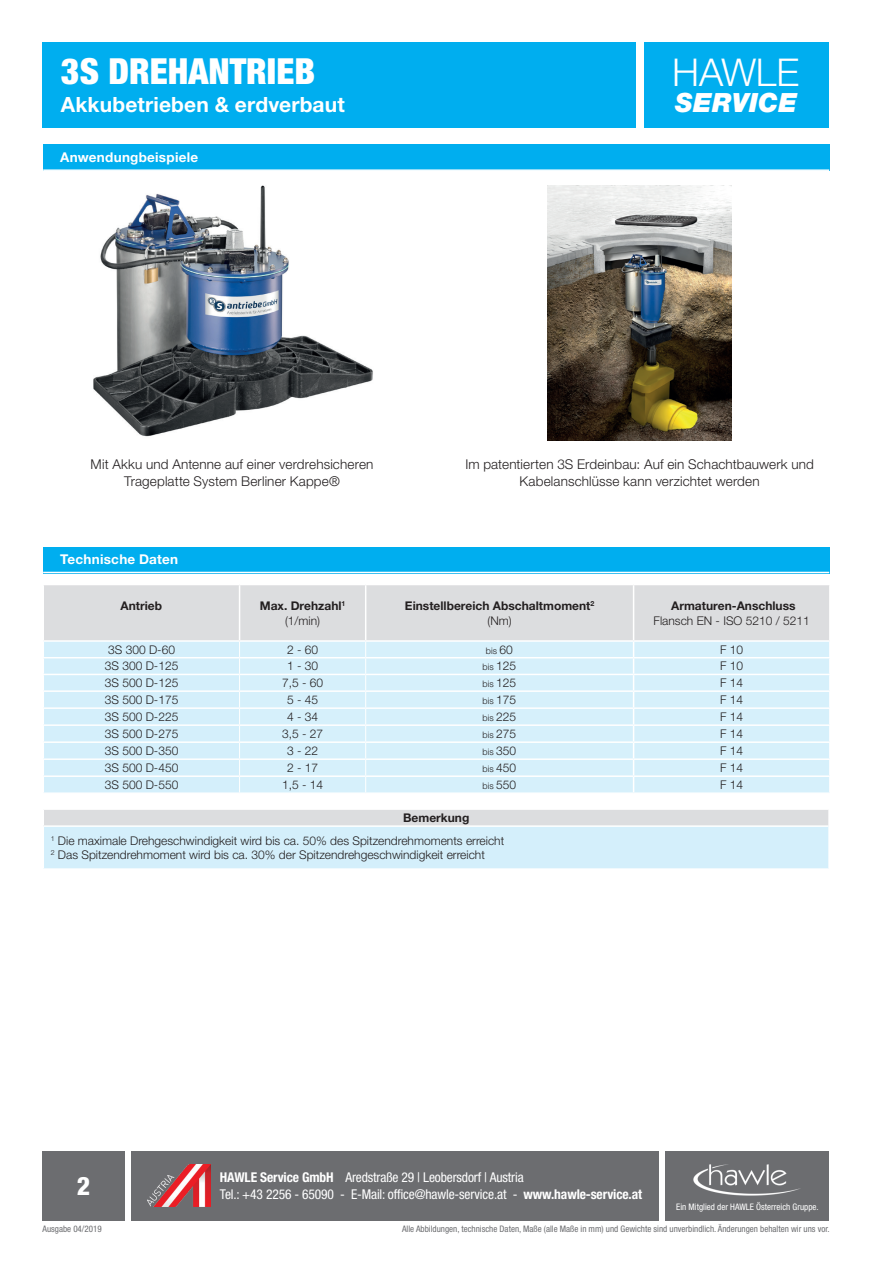
<style>
.page{position:relative;width:893px;height:1263px;background:#fff}
.page>*{position:absolute;margin:0;border:0;box-sizing:border-box;transform-origin:0 0}
.t1{font:300 38.4px "Helvetica Neue LT Pro";letter-spacing:-.005em;color:#fff}
.t2{font:900 condensed 36px "Helvetica Neue LT Pro";color:#fff}
.t3{font:italic 900 26.55px "Helvetica Neue LT Pro";letter-spacing:.005em;color:#fff}
.t4{font:800 condensed 25.5px "Helvetica Neue LT Pro";color:#fff}
.t5{font:700 21px "Helvetica Neue LT Pro";letter-spacing:.005em;color:#fff}
.t6{font:300 13.5px/16.5px "Helvetica Neue LT Pro";letter-spacing:.01em;color:#231f20;text-align:center}
.t7{font:condensed 13.5px/16.2px "Helvetica Neue LT Pro";letter-spacing:-.01em;color:#fff}
.t8{font:700 13.5px "Helvetica Neue LT Pro";letter-spacing:.02em;color:#fff}
.t9{font:300 12px/22.8px "Helvetica Neue LT Pro";color:#231f20}
.t10{font:700 12px/15px "Helvetica Neue LT Pro";color:#231f20;text-align:center}
.t11{font:condensed 9px "Helvetica Neue LT Pro";color:#6c6d70}
.t12{font:300 9px "Helvetica Neue LT Pro";color:#231f20}
.t13{font:condensed 9px "Helvetica Neue LT Pro";color:#fff}
.s1{font-weight:300}
.s2{font-size:12px}
.s3{font-weight:700}
</style>
<div class="page">
<div style="left:43px;top:43px;width:593px;height:85px;background:#00aeef"></div>
<div style="left:131px;top:1151px;width:528px;height:69px;background:#6c6d70"></div>
<img style="left:147px;top:1164px;width:64px;height:42px">
<div style="left:644px;top:43px;width:185px;height:85px;background:#00aeef"></div>
<div style="left:665px;top:1151px;width:164px;height:69px;background:#6c6d70"></div>
<img style="left:693px;top:1164px;width:107px;height:32px">
<div style="left:43px;top:1151px;width:82px;height:69px;background:#6c6d70"></div>
<svg style="left:44px;top:585px;width:786px;height:208px;background:#daebf3"></svg>
<div style="left:43px;top:809px;width:786px;height:17px;background:#dcdddf"></div>
<div style="left:43px;top:826px;width:786px;height:43px;background:#d4effb"></div>
<hr style="left:43px;top:808px;width:786px;height:2px;background:#fff">
<svg style="left:43px;top:810px;width:1px;height:15px"></svg>
<hr style="left:43px;top:825px;width:785px;height:2px;background:#fff">
<hr style="left:43px;top:827px;width:1px;height:41px;background:#fff">
<hr style="left:43px;top:868px;width:786px;height:2px;background:#fff">
<svg style="left:828px;top:810px;width:1px;height:16px"></svg>
<hr style="left:828px;top:826px;width:1px;height:42px;background:#fff">
<img style="left:548px;top:185px;width:184px;height:255px">
<div style="left:43px;top:145px;width:786px;height:26px;background:#00aeef"></div>
<hr style="left:43px;top:169px;width:786px;height:2px;background:#fff">
<div style="left:43px;top:547px;width:786px;height:26px;background:#00aeef"></div>
<hr style="left:43px;top:572px;width:786px;height:1px;background:#fff">
<img style="left:93px;top:185px;width:280px;height:252px">
<h2 class="t2" style="left:61px;top:49px;width:256px">3S DREHANTRIEB</h2>
<h3 class="t5" style="left:61px;top:91px;width:285px">Akkubetrieben &amp; erdverbaut</h3>
<p class="t8" style="left:60px;top:149px;width:140px">Anwendungbeispiele</p>
<h1 class="t1" style="left:672px;top:49px;width:128px">HAWLE</h1>
<h3 class="t3" style="left:675px;top:86px;width:123px">SERVICE</h3>
<p class="t6" style="left:91px;top:456px;width:284px">Mit Akku und Antenne auf einer verdrehsicheren<br>Trageplatte System Berliner Kappe®</p>
<p class="t6" style="left:465px;top:456px;width:350px">Im patentierten 3S Erdeinbau: Auf ein Schachtbauwerk und<br>Kabelanschlüsse kann verzichtet werden</p>
<p class="t8" style="left:60px;top:551px;width:120px">Technische Daten</p>
<p class="t10" style="left:121px;top:597px;width:43px">Antrieb</p>
<p class="t10" style="left:260px;top:597px;width:87px">Max. Drehzahl<sup>1 </sup><span class="s1">(1/min)</span></p>
<p class="t10" style="left:405px;top:597px;width:191px">Einstellbereich Abschaltmoment<sup>2 </sup><span class="s1">(Nm)</span></p>
<p class="t10" style="left:671px;top:597px;width:126px">Armaturen-Anschluss</p>
<p class="t9" style="left:654px;top:609px;width:158px">Flansch EN - ISO 5210 / 5211</p>
<p class="t9" style="left:108px;top:638px;width:68px">3S 300 D-60</p>
<p class="t9" style="left:287px;top:638px;width:33px">2 - 60</p>
<p class="t12" style="left:486px;top:645px;width:29px">bis <span class="s2">60</span></p>
<p class="t9" style="left:720px;top:638px;width:25px">F 10</p>
<p class="t9" style="left:105px;top:654px;width:75px">3S 300 D-125</p>
<p class="t9" style="left:287px;top:654px;width:33px">1 - 30</p>
<p class="t12" style="left:483px;top:662px;width:35px">bis <span class="s2">125</span></p>
<p class="t9" style="left:720px;top:654px;width:25px">F 10</p>
<p class="t9" style="left:105px;top:671px;width:75px">3S 500 D-125</p>
<p class="t9" style="left:282px;top:671px;width:43px">7,5 - 60</p>
<p class="t12" style="left:483px;top:678px;width:35px">bis <span class="s2">125</span></p>
<p class="t9" style="left:720px;top:671px;width:25px">F 14</p>
<p class="t9" style="left:105px;top:688px;width:75px">3S 500 D-175</p>
<p class="t9" style="left:287px;top:688px;width:33px">5 - 45</p>
<p class="t12" style="left:483px;top:695px;width:35px">bis <span class="s2">175</span></p>
<p class="t9" style="left:720px;top:688px;width:25px">F 14</p>
<p class="t9" style="left:105px;top:705px;width:75px">3S 500 D-225</p>
<p class="t9" style="left:287px;top:705px;width:33px">4 - 34</p>
<p class="t12" style="left:483px;top:712px;width:35px">bis <span class="s2">225</span></p>
<p class="t9" style="left:720px;top:705px;width:25px">F 14</p>
<p class="t9" style="left:105px;top:722px;width:75px">3S 500 D-275</p>
<p class="t9" style="left:282px;top:722px;width:43px">3,5 - 27</p>
<p class="t12" style="left:483px;top:729px;width:35px">bis <span class="s2">275</span></p>
<p class="t9" style="left:720px;top:722px;width:25px">F 14</p>
<p class="t9" style="left:105px;top:739px;width:75px">3S 500 D-350</p>
<p class="t9" style="left:287px;top:739px;width:33px">3 - 22</p>
<p class="t12" style="left:483px;top:746px;width:35px">bis <span class="s2">350</span></p>
<p class="t9" style="left:720px;top:739px;width:25px">F 14</p>
<p class="t9" style="left:105px;top:756px;width:75px">3S 500 D-450</p>
<p class="t9" style="left:287px;top:756px;width:33px">2 - 17</p>
<p class="t12" style="left:483px;top:763px;width:35px">bis <span class="s2">450</span></p>
<p class="t9" style="left:720px;top:756px;width:25px">F 14</p>
<p class="t9" style="left:105px;top:773px;width:75px">3S 500 D-550</p>
<p class="t9" style="left:282px;top:773px;width:43px">1,5 - 14</p>
<p class="t12" style="left:483px;top:780px;width:35px">bis <span class="s2">550</span></p>
<p class="t9" style="left:720px;top:773px;width:25px">F 14</p>
<p class="t9" style="left:51px;top:806px;width:455px;text-indent:352px"><span class="s3">Bemerkung<br></span><sup>1</sup> Die maximale Drehgeschwindigkeit wird bis ca. 50% des Spitzendrehmoments erreicht</p>
<p class="t9" style="left:51px;top:843px;width:436px"><sup>2</sup> Das Spitzendrehmoment wird bis ca. 30% der Spitzendrehgeschwindigkeit erreicht</p>
<h3 class="t4" style="left:77px;top:1170px;width:15px">2</h3>
<p class="t11" style="left:43px;top:1224px;width:61px">Ausgabe 04/2019</p>
<p class="t7" style="left:220px;top:1169px;width:424px"><span class="s3">HAWLE Service GmbH</span> Aredstraße 29 | Leobersdorf | Austria<br>Tel.: +43 2256 - 65090 - E-Mail: office@hawle-service.at - <span class="s3">www.hawle-service.at</span></p>
<p class="t13" style="left:676px;top:1201px;width:144px">Ein Mitglied der HAWLE Österreich Gruppe.</p>
<p class="t11" style="left:402px;top:1224px;width:429px">Alle Abbildungen, technische Daten, Maße (alle Maße in mm) und Gewichte sind unverbindlich. Änderungen behalten wir uns vor.</p>
</div>
